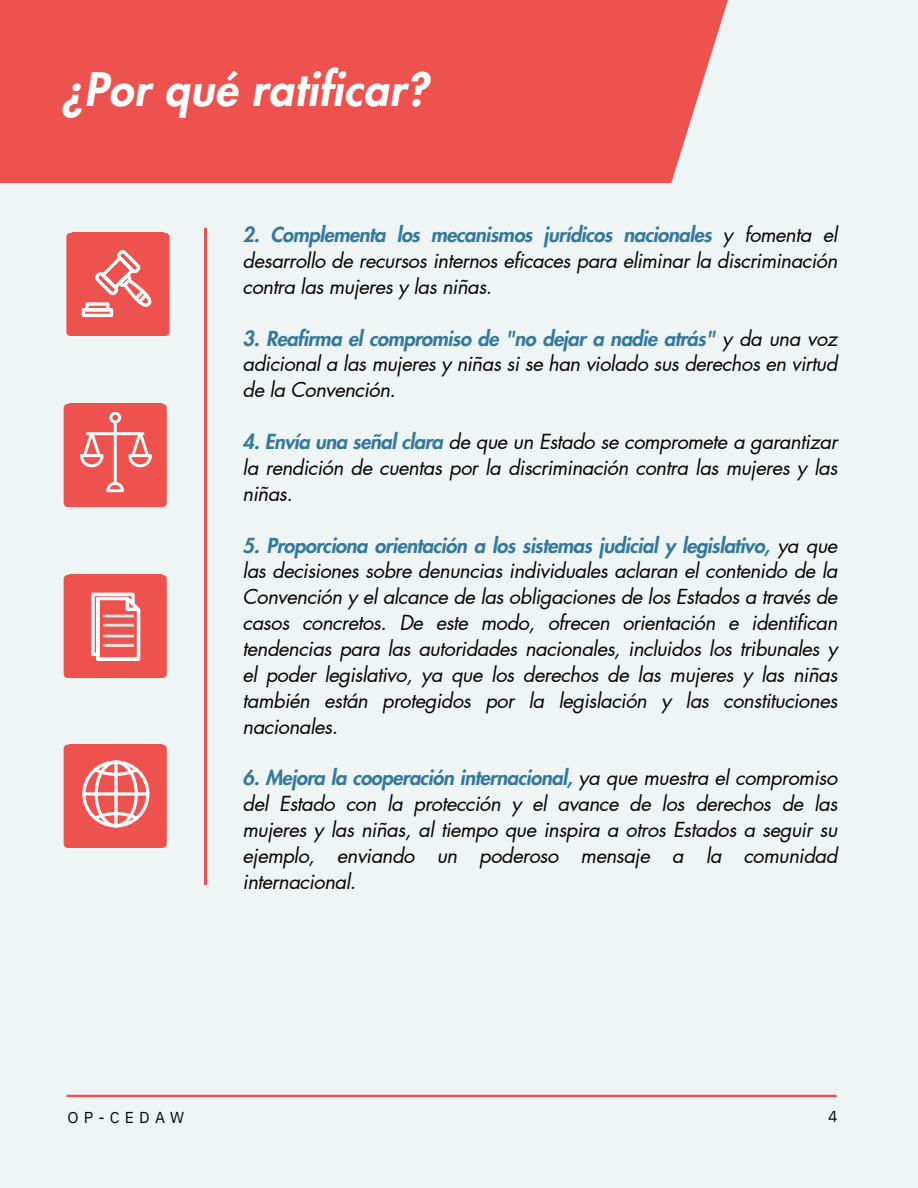
<style>
.page{position:relative;width:918px;height:1188px;background:#eff4f5}
.page>*{position:absolute;margin:0;border:0;box-sizing:border-box;transform-origin:0 0}
.t1{font:italic 800 45px "Futura LT Pro";letter-spacing:.01em;color:#fff}
.t2{font:italic 20.25px/25.8px "Futura LT Pro";letter-spacing:-.025em;color:#080704;text-align:justify}
.t3{font:15.75px "IBM Plex Sans";letter-spacing:.33em;color:#080704}
.t4{font:15.75px "IBM Plex Sans";color:#0f0e0b}
.s1{font-weight:800;color:#34799d}
</style>
<div class="page">
<div style="left:70px;top:575px;width:96px;height:103px;background:#ee524e"></div>
<svg style="left:64px;top:575px;width:6px;height:103px"></svg>
<svg style="left:163px;top:575px;width:4px;height:103px"></svg>
<div style="left:70px;top:745px;width:96px;height:103px;background:#ee524e"></div>
<svg style="left:64px;top:745px;width:6px;height:103px"></svg>
<svg style="left:162px;top:745px;width:5px;height:103px"></svg>
<svg style="left:86px;top:792px;width:59px;height:4px"></svg>
<svg style="left:91px;top:760px;width:50px;height:68px"></svg>
<div style="left:82px;top:761px;width:67px;height:66px;border:3px solid #fff;border-radius:50%"></div>
<div style="left:73px;top:233px;width:96px;height:103px;background:#ee524e"></div>
<svg style="left:66px;top:233px;width:7px;height:103px"></svg>
<svg style="left:81px;top:250px;width:71px;height:68px"></svg>
<hr style="left:205px;top:229px;width:2px;height:85px;background:#ee524e">
<hr style="left:205px;top:314px;width:2px;height:85px;background:#ee524e">
<hr style="left:205px;top:399px;width:2px;height:85px;background:#ee524e">
<hr style="left:205px;top:484px;width:2px;height:86px;background:#ee524e">
<hr style="left:205px;top:570px;width:2px;height:85px;background:#ee524e">
<hr style="left:205px;top:655px;width:2px;height:85px;background:#ee524e">
<hr style="left:205px;top:740px;width:2px;height:85px;background:#ee524e">
<hr style="left:205px;top:825px;width:2px;height:60px;background:#ee524e">
<hr style="left:68px;top:1095px;width:768px;height:2px;background:#ee524e">
<div style="left:0;top:0;width:10px;height:183px;background:#ee524e"></div>
<div style="left:8px;top:0;width:665px;height:183px;background:#ee524e"></div>
<svg style="left:671px;top:0;width:57px;height:183px"></svg>
<svg style="left:91px;top:592px;width:50px;height:69px"></svg>
<div style="left:70px;top:404px;width:96px;height:103px;background:#ee524e"></div>
<svg style="left:64px;top:404px;width:6px;height:103px"></svg>
<svg style="left:163px;top:404px;width:4px;height:103px"></svg>
<svg style="left:80px;top:412px;width:72px;height:80px"></svg>
<h1 class="t1" style="left:62px;top:55px;width:368px">¿Por qué ratificar?</h1>
<p class="t2" style="left:243px;top:221px;width:596px"><span class="s1">2. Complementa los mecanismos jurídicos nacionales</span> y fomenta el desarrollo de recursos internos eficaces para eliminar la discriminación contra las mujeres y las niñas.</p>
<p class="t2" style="left:243px;top:325px;width:596px"><span class="s1">3. Reafirma el compromiso de "no dejar a nadie atrás"</span> y da una voz adicional a las mujeres y niñas si se han violado sus derechos en virtud de la Convención.</p>
<p class="t2" style="left:243px;top:428px;width:596px"><span class="s1">4. Envía una señal clara</span> de que un Estado se compromete a garantizar la rendición de cuentas por la discriminación contra las mujeres y las niñas.</p>
<p class="t2" style="left:243px;top:532px;width:596px"><span class="s1">5. Proporciona orientación a los sistemas judicial y legislativo,</span> ya que las decisiones sobre denuncias individuales aclaran el contenido de la Convención y el alcance de las obligaciones de los Estados a través de casos concretos. De este modo, ofrecen orientación e identifican tendencias para las autoridades nacionales, incluidos los tribunales y el poder legislativo, ya que los derechos de las mujeres y las niñas también están protegidos por la legislación y las constituciones nacionales.</p>
<p class="t2" style="left:243px;top:765px;width:596px"><span class="s1">6. Mejora la cooperación internacional,</span> ya que muestra el compromiso del Estado con la protección y el avance de los derechos de las mujeres y las niñas, al tiempo que inspira a otros Estados a seguir su ejemplo, enviando un poderoso mensaje a la comunidad internacional.</p>
<p class="t3" style="left:68px;top:1106px;width:118px">OP-CEDAW</p>
<p class="t4" style="left:828px;top:1105px;width:11px">4</p>
</div>
